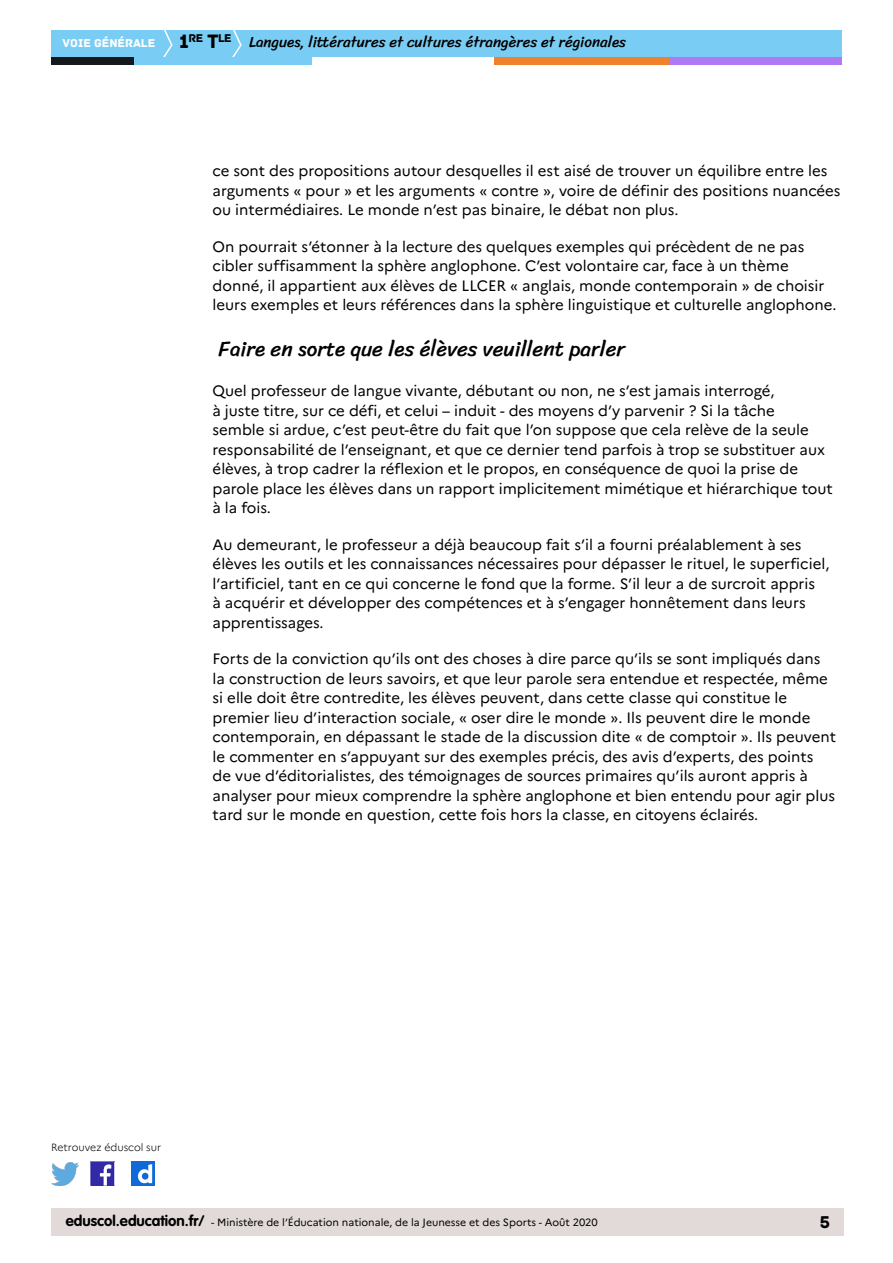
<style>
.page{position:relative;width:893px;height:1263px;background:#fff}
.page>*{position:absolute;margin:0;border:0;box-sizing:border-box;transform-origin:0 0}
.t1{font:21px "Sriracha";color:#000}
.t2{font:18px "Archive";color:#000}
.t3{font:15px/19.5px "Marianne";color:#000}
.t4{font:15px "Sriracha";color:#000}
.t5{font:12px "Archive";color:#fff}
.t6{font:11.85px "Archive";color:#000}
.t7{font:10.5px "Marianne";color:#000}
.t8{font:300 10.5px "Marianne";color:#000}
.s1{font-size:20.4px}
.s2{font-family:"VAG Rounded Std";font-weight:700;font-size:15px}
</style>
<div class="page">
<div style="left:51px;top:1209px;width:792px;height:27px;background:#e1dad8"></div>
<div style="left:51px;top:30px;width:791px;height:27px;background:#79cdf4"></div>
<svg style="left:163px;top:30px;width:10px;height:27px"></svg>
<svg style="left:232px;top:30px;width:10px;height:27px"></svg>
<div style="left:133px;top:57px;width:179px;height:8px;background:#79cdf4"></div>
<div style="left:51px;top:57px;width:82px;height:8px;background:#141a1c"></div>
<div style="left:667px;top:57px;width:175px;height:8px;background:#b078f2"></div>
<div style="left:494px;top:57px;width:175px;height:8px;background:#f0802b"></div>
<img style="left:91px;top:1162px;width:23px;height:23px">
<img style="left:51px;top:1163px;width:28px;height:22px">
<img style="left:132px;top:1162px;width:22px;height:23px">
<p class="t6" style="left:179px;top:31px;width:54px"><span class="s1">1</span>RE <span class="s1">T</span>LE</p>
<p class="t5" style="left:63px;top:36px;width:94px">VOIE GÉNÉRALE</p>
<p class="t4" style="left:249px;top:33px;width:379px">Langues, littératures et cultures étrangères et régionales</p>
<p class="t3" style="left:213px;top:161px;width:629px">ce sont des propositions autour desquelles il est aisé de trouver un équilibre entre les arguments « pour » et les arguments « contre », voire de définir des positions nuancées ou intermédiaires. Le monde n’est pas binaire, le débat non plus.</p>
<p class="t3" style="left:213px;top:236px;width:625px">On pourrait s’étonner à la lecture des quelques exemples qui précèdent de ne pas cibler suffisamment la sphère anglophone. C’est volontaire car, face à un thème donné, il appartient aux élèves de LLCER « anglais, monde contemporain » de choisir leurs exemples et leurs références dans la sphère linguistique et culturelle anglophone.</p>
<h1 class="t1" style="left:219px;top:336px;width:408px">Faire en sorte que les élèves veuillent parler</h1>
<p class="t3" style="left:213px;top:381px;width:622px">Quel professeur de langue vivante, débutant ou non, ne s’est jamais interrogé,<br>à juste titre, sur ce défi, et celui – induit - des moyens d’y parvenir ? Si la tâche<br>semble si ardue, c’est peut-être du fait que l’on suppose que cela relève de la seule responsabilité de l’enseignant, et que ce dernier tend parfois à trop se substituer aux élèves, à trop cadrer la réflexion et le propos, en conséquence de quoi la prise de parole place les élèves dans un rapport implicitement mimétique et hiérarchique tout à la fois.</p>
<p class="t3" style="left:213px;top:535px;width:618px">Au demeurant, le professeur a déjà beaucoup fait s’il a fourni préalablement à ses élèves les outils et les connaissances nécessaires pour dépasser le rituel, le superficiel, l’artificiel, tant en ce qui concerne le fond que la forme. S’il leur a de surcroit appris<br>à acquérir et développer des compétences et à s’engager honnêtement dans leurs apprentissages.</p>
<p class="t3" style="left:213px;top:649px;width:625px">Forts de la conviction qu’ils ont des choses à dire parce qu’ils se sont impliqués dans la construction de leurs savoirs, et que leur parole sera entendue et respectée, même si elle doit être contredite, les élèves peuvent, dans cette classe qui constitue le premier lieu d’interaction sociale, « oser dire le monde ». Ils peuvent dire le monde contemporain, en dépassant le stade de la discussion dite « de comptoir ». Ils peuvent le commenter en s’appuyant sur des exemples précis, des avis d’experts, des points<br>de vue d’éditorialistes, des témoignages de sources primaires qu’ils auront appris à analyser pour mieux comprendre la sphère anglophone et bien entendu pour agir plus tard sur le monde en question, cette fois hors la classe, en citoyens éclairés.</p>
<p class="t8" style="left:51px;top:1141px;width:112px">Retrouvez éduscol sur</p>
<p class="t7" style="left:66px;top:1216px;width:533px"><span class="s2">eduscol.education.fr/</span> - Ministère de l’Éducation nationale, de la Jeunesse et des Sports - Août 2020</p>
<p class="t2" style="left:820px;top:1211px;width:12px">5</p>
</div>
